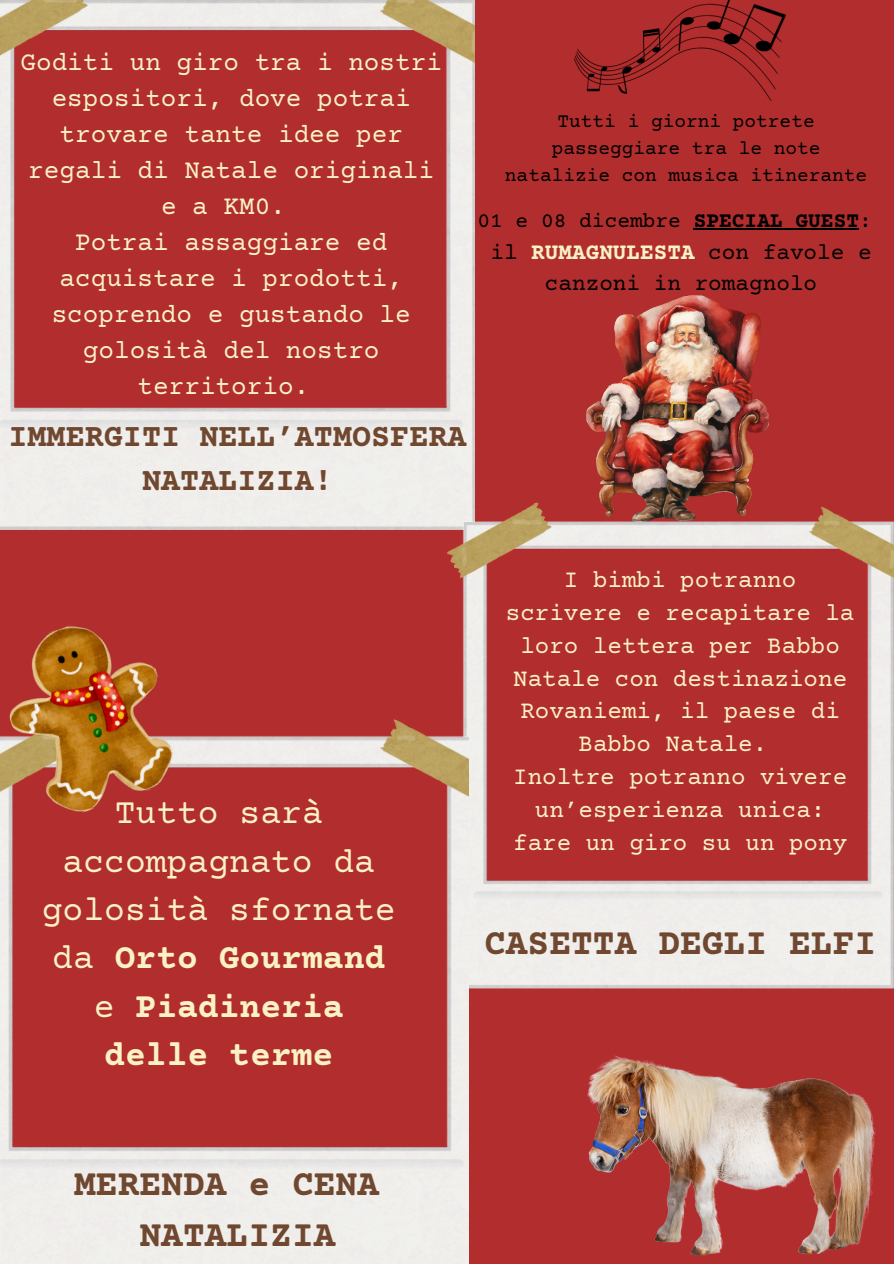
<style>
.page{position:relative;width:894px;height:1264px;background:#fff}
.page>*{position:absolute;margin:0;border:0;box-sizing:border-box;transform-origin:0 0}
.t1{font:700 36.3px/50.7px "Courier Prime";color:#70472f}
.t2{font:34.65px/48.3px "Courier Prime";color:#f8f2c5;text-align:center}
.t3{font:700 31.8px/43.8px "Courier Prime";color:#70472f;text-align:center}
.t4{font:25.95px "Courier Prime";color:#f8f2c5}
.t5{font:24.15px "Courier Prime";color:#f8f2c5}
.t6{font:22.65px/31.5px "Courier Prime";color:#000;text-align:center}
.t7{font:21.15px "Courier Prime";color:#000}
.t8{font:19.5px/27px "Courier Prime";color:#000;text-align:center}
.s1{font-weight:700}
.s2{font-weight:700;color:#f8f2c5}
</style>
<div class="page">
<div style="left:0;top:0;width:893px;height:1263px;background:#b22d2d"></div>
<img style="left:586px;top:295px;width:182px;height:207px">
<img style="left:0;top:0;width:474px;height:529px">
<img style="left:446px;top:502px;width:447px;height:486px">
<img style="left:587px;top:1055px;width:288px;height:201px">
<img style="left:0;top:714px;width:468px;height:549px">
<img style="left:0;top:625px;width:192px;height:200px">
<img style="left:574px;top:0;width:211px;height:101px">
<hr style="left:693px;top:228px;width:165px;height:2px;background:#000">
<h5 class="t4" style="left:20px;top:50px;width:423px">Goditi un giro tra i nostri</h5>
<h5 class="t4" style="left:52px;top:86px;width:360px">espositori, dove potrai</h5>
<h5 class="t4" style="left:59px;top:122px;width:345px">trovare tante idee per</h5>
<h5 class="t4" style="left:28px;top:158px;width:407px">regali di Natale originali</h5>
<h5 class="t4" style="left:161px;top:194px;width:126px">e a KM0.</h5>
<h5 class="t4" style="left:75px;top:230px;width:313px">Potrai assaggiare ed</h5>
<h5 class="t4" style="left:59px;top:266px;width:345px">acquistare i prodotti,</h5>
<h5 class="t4" style="left:52px;top:302px;width:360px">scoprendo e gustando le</h5>
<h5 class="t4" style="left:83px;top:338px;width:298px">golosità del nostro</h5>
<h5 class="t4" style="left:137px;top:374px;width:173px">territorio.</h5>
<p class="t3" style="left:8px;top:417px;width:459px">IMMERGITI NELL’ATMOSFERA<br>NATALIZIA!</p>
<p class="t8" style="left:505px;top:109px;width:364px">Tutti i giorni potrete passeggiare tra le note natalizie con musica itinerante</p>
<h2 class="t7" style="left:477px;top:211px;width:396px">01 e 08 dicembre <span class="s1">SPECIAL GUEST</span>:</h2>
<h2 class="t6" style="left:490px;top:238px;width:383px">il <span class="s2">RUMAGNULESTA</span> con favole e canzoni in romagnolo</h2>
<p class="t2" style="left:42px;top:791px;width:355px">Tutto sarà accompagnato da golosità sfornate da <span class="s1">Orto Gourmand </span>e <span class="s1">Piadineria delle terme</span></p>
<h3 class="t5" style="left:564px;top:568px;width:234px">I bimbi potranno</h3>
<h3 class="t5" style="left:505px;top:600px;width:350px">scrivere e recapitare la</h3>
<h3 class="t5" style="left:520px;top:633px;width:321px">loro lettera per Babbo</h3>
<h3 class="t5" style="left:513px;top:666px;width:335px">Natale con destinazione</h3>
<h3 class="t5" style="left:520px;top:699px;width:321px">Rovaniemi, il paese di</h3>
<h3 class="t5" style="left:578px;top:732px;width:190px">Babbo Natale.</h3>
<h3 class="t5" style="left:513px;top:765px;width:335px">Inoltre potranno vivere</h3>
<h3 class="t5" style="left:534px;top:798px;width:292px">un’esperienza unica:</h3>
<h3 class="t5" style="left:513px;top:831px;width:335px">fare un giro su un pony</h3>
<h6 class="t1" style="left:484px;top:920px;width:393px">CASETTA DEGLI ELFI</h6>
<h1 class="t1" style="left:139px;top:1161px;width:241px;text-indent:-65px">MERENDA e CENA<br>NATALIZIA</h1>
</div>
